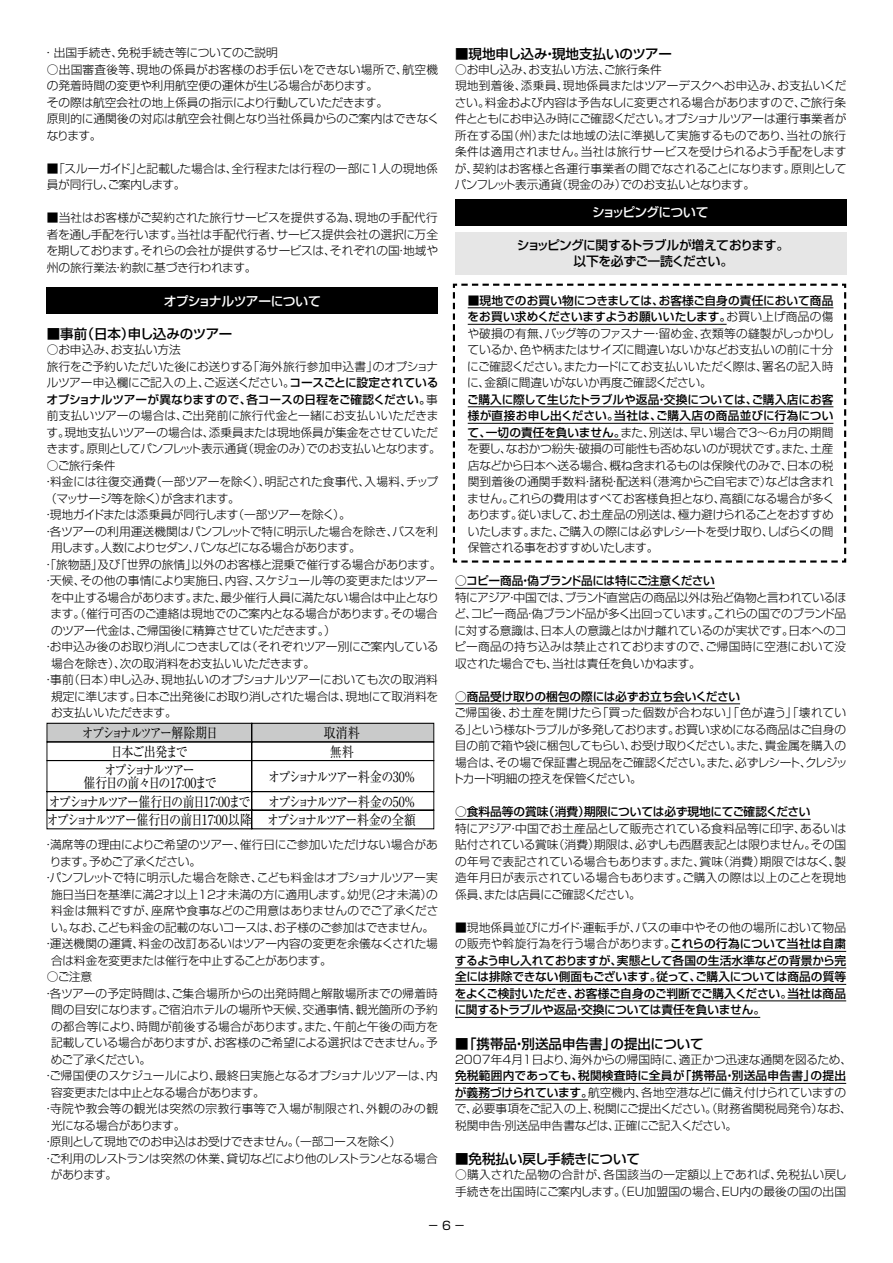
<style>
.page{position:relative;width:893px;height:1263px;background:#fff}
.page>*{position:absolute;margin:0;border:0;box-sizing:border-box;transform-origin:0 0}
.t1{font:13.95px/18.6px "Ryumin Pro Regular 90 pv RKSJ H";letter-spacing:-.13em;color:#000;scale:.86 1}
.t2{font:13.95px "Ryumin Pro Regular 90 pv RKSJ H";letter-spacing:-.11em;color:#000;scale:.86 1}
.t3{font:500 13.5px "Shin Go Pro";color:#000}
.t4{font:500 13.5px "Shin Go Pro";letter-spacing:-.02em;color:#000}
.t5{font:500 12.75px/16.5px "Shin Go Pro";letter-spacing:-.045em;color:#000;text-align:center}
.t6{font:500 12.75px "Shin Go Pro";letter-spacing:-.055em;color:#fff}
.t7{font:300 11.7px/16.5px "Shin Go Pro";letter-spacing:-.015em;color:#000;text-align:justify}
.t8{font:500 11.7px/16.5px "Shin Go Pro";letter-spacing:-.025em;color:#000;text-align:justify}
.t9{font:300 11.7px "Shin Go Pro";letter-spacing:.01em;color:#000}
.t10{font:300 11.7px/16.5px "Shin Go Pro";letter-spacing:.015em;color:#000}
.t11{font:300 11.7px "Shin Go Pro";letter-spacing:-.035em;color:#000}
.t12{font:300 11.7px "Shin Go Pro";letter-spacing:-.055em;color:#000}
.t13{font:300 11.7px "Shin Go Pro";letter-spacing:-.05em;color:#000}
.t14{font:300 11.7px "Shin Go Pro";letter-spacing:.005em;color:#000}
.t15{font:300 11.7px "Shin Go Pro";letter-spacing:.03em;color:#000}
.t16{font:300 11.7px "Shin Go Pro";letter-spacing:-.045em;color:#000}
.t17{font:11.7px "Shin Go Pro";color:#000}
.s1{font-weight:500}
.s2{font-weight:300}
</style>
<div class="page">
<div style="left:47px;top:288px;width:391px;height:26px;background:#000"></div>
<svg style="left:47px;top:723px;width:387px;height:106px"></svg>
<hr style="left:455px;top:588px;width:260px;height:1px;background:#000">
<hr style="left:455px;top:704px;width:285px;height:1px;background:#000">
<hr style="left:455px;top:819px;width:356px;height:1px;background:#000">
<hr style="left:671px;top:951px;width:175px;height:1px;background:#000">
<hr style="left:455px;top:968px;width:391px;height:1px;background:#000">
<hr style="left:455px;top:984px;width:391px;height:1px;background:#000">
<hr style="left:455px;top:1001px;width:391px;height:1px;background:#000">
<hr style="left:455px;top:1017px;width:305px;height:1px;background:#000">
<hr style="left:455px;top:1083px;width:391px;height:1px;background:#000">
<hr style="left:455px;top:1100px;width:133px;height:1px;background:#000">
<div style="left:455px;top:199px;width:391px;height:27px;background:#000"></div>
<div style="left:455px;top:232px;width:391px;height:42px;background:#e6e6e6"></div>
<svg style="left:452px;top:283px;width:395px;height:280px"></svg>
<p class="t7" style="left:42px;top:43px;width:237px">・出国手続き、免税手続き等についてのご説明</p>
<p class="t7" style="left:47px;top:59px;width:394px;text-align:left">○出国審査後等、現地の係員がお客様のお手伝いをできない場所で、航空機の発着時間の変更や利用航空便の運休が生じる場合があります。<br>その際は航空会社の地上係員の指示により行動していただきます。<br>原則的に通関後の対応は航空会社側となり当社係員からのご案内はできなくなります。</p>
<p class="t7" style="left:47px;top:158px;width:393px">■「スルーガイド」と記載した場合は、全行程または行程の一部に1人の現地係員が同行し、ご案内します。</p>
<p class="t7" style="left:46px;top:208px;width:393px">■当社はお客様がご契約された旅行サービスを提供する為、現地の手配代行者を通し手配を行います。当社は手配代行者、サービス提供会社の選択に万全を期しております。それらの会社が提供するサービスは、それぞれの国・地域や州の旅行業法・約款に基づき行われます。</p>
<p class="t6" style="left:164px;top:290px;width:159px">オプショナルツアーについて</p>
<p class="t4" style="left:47px;top:323px;width:187px">■事前（日本）申し込みのツアー</p>
<p class="t7" style="left:46px;top:340px;width:396px;text-align:left">○お申込み、お支払い方法<br>旅行をご予約いただいた後にお送りする「海外旅行参加申込書」のオプショナルツアー申込欄にご記入の上、ご返送ください。<span class="s1">コースごとに設定されているオプショナルツアーが異なりますので、各コースの日程をご確認ください。</span>事前支払いツアーの場合は、ご出発前に旅行代金と一緒にお支払いいただきます。現地支払いツアーの場合は、添乗員または現地係員が集金をさせていただきます。原則としてパンフレット表示通貨（現金のみ）でのお支払いとなります。</p>
<p class="t7" style="left:47px;top:455px;width:70px">○ご旅行条件</p>
<p class="t7" style="left:42px;top:472px;width:397px">・料金には往復交通費（一部ツアーを除く）、明記された食事代、入場料、チップ</p>
<p class="t11" style="left:45px;top:488px;width:196px">（マッサージ等を除く）が含まれます。</p>
<p class="t11" style="left:42px;top:505px;width:310px">・現地ガイドまたは添乗員が同行します（一部ツアーを除く）。</p>
<p class="t7" style="left:42px;top:521px;width:397px">・各ツアーの利用運送機関はパンフレットで特に明示した場合を除き、バスを利</p>
<p class="t12" style="left:51px;top:538px;width:311px">用します。人数によりセダン、バンなどになる場合があります。</p>
<p class="t7" style="left:42px;top:554px;width:400px">・「旅物語」及び「世界の旅情」以外のお客様と混乗で催行する場合があります。</p>
<p class="t7" style="left:42px;top:571px;width:397px">・天候、その他の事情により実施日、内容、スケジュール等の変更またはツアー</p>
<p class="t7" style="left:51px;top:587px;width:390px">を中止する場合があります。また、最少催行人員に満たない場合は中止となり</p>
<p class="t7" style="left:51px;top:604px;width:389px">ます。（催行可否のご連絡は現地でのご案内となる場合があります。その場合</p>
<p class="t7" style="left:51px;top:620px;width:286px">のツアー代金は、ご帰国後に精算させていただきます。）</p>
<p class="t7" style="left:42px;top:637px;width:398px">・お申込み後のお取り消しにつきましては（それぞれツアー別にご案内している</p>
<p class="t7" style="left:51px;top:653px;width:266px">場合を除き）、次の取消料をお支払いいただきます。</p>
<p class="t7" style="left:42px;top:670px;width:397px">・事前（日本）申し込み、現地払いのオプショナルツアーにおいても次の取消料</p>
<p class="t7" style="left:51px;top:686px;width:389px">規定に準じます。日本ご出発後にお取り消しされた場合は、現地にて取消料を</p>
<p class="t7" style="left:51px;top:703px;width:127px">お支払いいただきます。</p>
<p class="t1" style="left:82px;top:723px;width:160px">オプショナルツアー解除期日</p>
<p class="t1" style="left:324px;top:723px;width:43px">取消料</p>
<p class="t2" style="left:111px;top:741px;width:91px">日本ご出発まで</p>
<p class="t1" style="left:268px;top:738px;width:173px;line-height:25.5px;text-align:center">無料<br>オプショナルツアー料金の30％</p>
<p class="t1" style="left:83px;top:762px;width:156px;line-height:13.2px;text-align:center">オプショナルツアー<br>催行日の前々日の17：00まで</p>
<p class="t1" style="left:47px;top:791px;width:240px">オプショナルツアー催行日の前日17：00までオプショナルツアー催行日の前日17：00以降</p>
<p class="t1" style="left:267px;top:791px;width:174px">オプショナルツアー料金の50％オプショナルツアー料金の全額</p>
<p class="t7" style="left:42px;top:835px;width:397px">・満席等の理由によりご希望のツアー、催行日にご参加いただけない場合があ</p>
<p class="t12" style="left:50px;top:852px;width:153px">ります。予めご了承ください。</p>
<p class="t7" style="left:42px;top:868px;width:397px">・パンフレットで特に明示した場合を除き、こども料金はオプショナルツアー実</p>
<p class="t7" style="left:51px;top:884px;width:388px">施日当日を基準に満2才以上12才未満の方に適用します。幼児（2才未満）の</p>
<p class="t14" style="left:51px;top:901px;width:389px">料金は無料ですが、座席や食事などのご用意はありませんのでご了承くださ</p>
<p class="t7" style="left:51px;top:917px;width:385px">い。なお、こども料金の記載のないコースは、お子様のご参加はできません。</p>
<p class="t9" style="left:42px;top:934px;width:397px">・運送機関の運賃、料金の改訂あるいはツアー内容の変更を余儀なくされた場</p>
<p class="t7" style="left:51px;top:950px;width:282px">合は料金を変更または催行を中止することがあります。</p>
<p class="t7" style="left:47px;top:967px;width:47px">○ご注意</p>
<p class="t9" style="left:42px;top:983px;width:397px">・各ツアーの予定時間は、ご集合場所からの出発時間と解散場所までの帰着時</p>
<p class="t7" style="left:51px;top:1000px;width:388px">間の目安になります。ご宿泊ホテルの場所や天候、交通事情、観光箇所の予約</p>
<p class="t7" style="left:51px;top:1016px;width:389px">の都合等により、時間が前後する場合があります。また、午前と午後の両方を</p>
<p class="t7" style="left:51px;top:1033px;width:388px">記載している場合がありますが、お客様のご希望による選択はできません。予</p>
<p class="t12" style="left:51px;top:1049px;width:102px">めご了承ください。</p>
<p class="t7" style="left:42px;top:1066px;width:397px">・ご帰国便のスケジュールにより、最終日実施となるオプショナルツアーは、内</p>
<p class="t11" style="left:51px;top:1082px;width:215px">容変更または中止となる場合があります。</p>
<p class="t15" style="left:42px;top:1099px;width:397px">・寺院や教会等の観光は突然の宗教行事等で入場が制限され、外観のみの観</p>
<p class="t16" style="left:51px;top:1115px;width:136px">光になる場合があります。</p>
<p class="t7" style="left:42px;top:1132px;width:360px">・原則として現地でのお申込はお受けできません。（一部コースを除く）</p>
<p class="t13" style="left:42px;top:1148px;width:397px">・ご利用のレストランは突然の休業、貸切などにより他のレストランとなる場合</p>
<p class="t7" style="left:51px;top:1165px;width:68px">があります。</p>
<p class="t3" style="left:455px;top:42px;width:219px">■現地申し込み・現地支払いのツアー</p>
<p class="t7" style="left:455px;top:59px;width:393px;text-align:left">○お申し込み、お支払い方法、ご旅行条件<br>現地到着後、添乗員、現地係員またはツアーデスクへお申込み、お支払いください。料金および内容は予告なしに変更される場合がありますので、ご旅行条件とともにお申込み時にご確認ください。オプショナルツアーは運行事業者が所在する国（州）または地域の法に準拠して実施するものであり、当社の旅行条件は適用されません。当社は旅行サービスを受けられるよう手配をしますが、契約はお客様と各運行事業者の間でなされることになります。原則としてパンフレット表示通貨（現金のみ）でのお支払いとなります。</p>
<p class="t6" style="left:592px;top:202px;width:118px">ショッピングについて</p>
<p class="t5" style="left:517px;top:235px;width:274px">ショッピングに関するトラブルが増えております。以下を必ずご一読ください。</p>
<p class="t7" style="left:467px;top:290px;width:368px"><span class="s1">■現地でのお買い物につきましては、お客様ご自身の責任において商品をお買い求めくださいますようお願いいたします。</span>お買い上げ商品の傷や破損の有無、バッグ等のファスナー・留め金、衣類等の縫製がしっかりしているか、色や柄またはサイズに間違いないかなどお支払いの前に十分にご確認ください。またカードにてお支払いいただく際は、署名の記入時に、金額に間違いがないか再度ご確認ください。</p>
<p class="t7" style="left:467px;top:389px;width:369px"><span class="s1">ご購入に際して生じたトラブルや返品・交換については、ご購入店にお客様が直接お申し出ください。当社は、ご購入店の商品並びに行為について、一切の責任を負いません。</span>また、別送は、早い場合で3〜6ヵ月の期間を要し、なおかつ紛失・破損の可能性も否めないのが現状です。また、土産店などから日本へ送る場合、概ね含まれるものは保険代のみで、日本の税関到着後の通関手数料・諸税・配送料（港湾からご自宅まで）などは含まれません。これらの費用はすべてお客様負担となり、高額になる場合が多くあります。従いまして、お土産品の別送は、極力避けられることをおすすめいたします。また、ご購入の際には必ずレシートを受け取り、しばらくの間保管される事をおすすめいたします。</p>
<p class="t8" style="left:455px;top:571px;width:261px">○コピー商品・偽ブランド品には特にご注意ください</p>
<p class="t7" style="left:454px;top:587px;width:394px">特にアジア・中国では、ブランド直営店の商品以外は殆ど偽物と言われているほど、コピー商品・偽ブランド品が多く出回っています。これらの国でのブランド品に対する意識は、日本人の意識とはかけ離れているのが実状です。日本へのコピー商品の持ち込みは禁止されておりますので、ご帰国時に空港において没収された場合でも、当社は責任を負いかねます。</p>
<p class="t8" style="left:455px;top:686px;width:287px">○商品受け取りの梱包の際には必ずお立ち会いください</p>
<p class="t7" style="left:452px;top:703px;width:397px">ご帰国後、お土産を開けたら「買った個数が合わない」「色が違う」「壊れている」という様なトラブルが多発しております。お買い求めになる商品はご自身の目の前で箱や袋に梱包してもらい、お受け取りください。また、貴金属を購入の場合は、その場で保証書と現品をご確認ください。また、必ずレシート、クレジットカード明細の控えを保管ください。</p>
<p class="t8" style="left:455px;top:802px;width:357px">○食料品等の賞味（消費）期限については必ず現地にてご確認ください</p>
<p class="t7" style="left:455px;top:818px;width:393px">特にアジア・中国でお土産品として販売されている食料品等に印字、あるいは貼付されている賞味（消費）期限は、必ずしも西暦表記とは限りません。その国の年号で表記されている場合もあります。また、賞味（消費）期限ではなく、製造年月日が表示されている場合もあります。ご購入の際は以上のことを現地係員、または店員にご確認ください。</p>
<p class="t8" style="left:455px;top:917px;width:393px"><span class="s2">■現地係員並びにガイド・運転手が、バスの車中やその他の場所において物品の販売や斡旋行為を行う場合があります。</span>これらの行為について当社は自粛するよう申し入れておりますが、実態として各国の生活水準などの背景から完全には排除できない側面もございます。従って、ご購入については商品の質等をよくご検討いただき、お客様ご自身のご判断でご購入ください。当社は商品に関するトラブルや返品・交換については責任を負いません。</p>
<p class="t3" style="left:455px;top:1032px;width:250px">■「携帯品・別送品申告書」の提出について</p>
<p class="t7" style="left:455px;top:1049px;width:399px">2007年4月1日より、海外からの帰国時に、適正かつ迅速な通関を図るため、</p>
<p class="t7" style="left:455px;top:1066px;width:399px;text-align:left"><span class="s1">免税範囲内であっても、税関検査時に全員が「携帯品・別送品申告書」の提出が義務づけられています。</span>航空機内、各地空港などに備え付けられていますので、必要事項をご記入の上、税関にご提出ください。（財務省関税局発令）なお、税関申告・別送品申告書などは、正確にご記入ください。</p>
<p class="t3" style="left:455px;top:1148px;width:186px">■免税払い戻し手続きについて</p>
<p class="t10" style="left:455px;top:1165px;width:393px">○購入された品物の合計が、各国該当の一定額以上であれば、免税払い戻し手続きを出国時にご案内します。（EU加盟国の場合、EU内の最後の国の出国</p>
<p class="t17" style="left:427px;top:1215px;width:40px">－6－</p>
</div>
